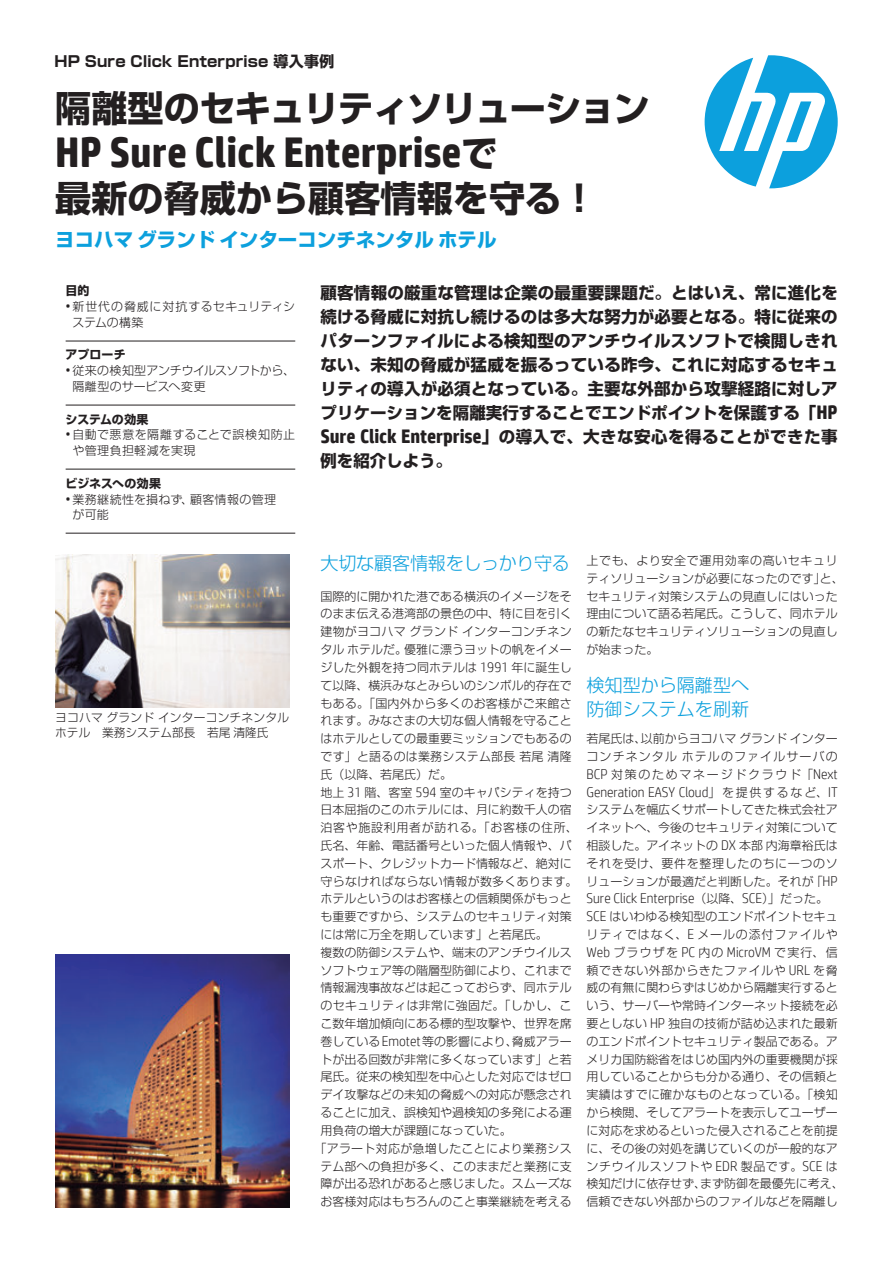
<style>
.page{position:relative;width:893px;height:1263px;background:#fff}
.page>*{position:absolute;margin:0;border:0;box-sizing:border-box;transform-origin:0 0}
.t1{font:700 42.9px "HP Simplified";color:#231f20;scale:.93 1}
.t2{font:700 36.15px "Shin Go Pro";letter-spacing:-.04em;color:#231f20}
.t3{font:700 36.15px "Shin Go Pro";color:#231f20}
.t4{font:700 19.65px "HP Simplified";letter-spacing:-.005em;color:#231f20;scale:.93 1}
.t5{font:700 19.5px "Shin Go Pro";color:#0ca0dd}
.小見出し{font:300 18px/24.5px "Shin Go Pro";color:#0ca0dd}
.t6{font:700 16.5px/24px "Shin Go Pro";letter-spacing:.01em;color:#231f20;text-align:justify}
.Docment_type_12_14{font:700 15px "Shin Go Pro";letter-spacing:.01em;color:#231f20}
.本文{font:300 14.25px "HP Simplified";color:#231f20;scale:.93 1}
.本文-2{font:300 12px/17.9px "Shin Go Pro";color:#231f20}
.本文-3{font:300 12px "Shin Go Pro";letter-spacing:.03em;color:#231f20}
.本文-4{font:300 12px "Shin Go Pro";letter-spacing:.045em;color:#231f20}
.本文-5{font:300 12px/17.9px "Shin Go Pro";letter-spacing:.055em;color:#231f20}
.本文-6{font:300 12px/17.9px "Shin Go Pro";letter-spacing:.095em;color:#231f20}
.本文-7{font:300 12px "Shin Go Pro";letter-spacing:.145em;color:#231f20}
.Sidebar_header{font:700 12px "Shin Go Pro";letter-spacing:-.005em;color:#231f20}
.本文-8{font:300 12px "Shin Go Pro";letter-spacing:.025em;color:#231f20}
.本文-9{font:300 12px "Shin Go Pro";letter-spacing:.075em;color:#231f20}
.本文-10{font:300 12px "Shin Go Pro";letter-spacing:.06em;color:#231f20}
.t7{font:300 11.7px/14.9px "Shin Go Pro";letter-spacing:.02em;color:#231f20}
.s1{font-family:"Shin Go Pro";font-size:36.15px}
.s2{font-family:"HP Simplified";font-size:14.25px}
</style>
<div class="page">
<hr style="left:66px;top:341px;width:229px;height:1px;background:#231f20">
<hr style="left:66px;top:405px;width:229px;height:1px;background:#231f20">
<hr style="left:66px;top:469px;width:229px;height:1px;background:#231f20">
<hr style="left:66px;top:533px;width:229px;height:1px;background:#231f20">
<img style="left:55px;top:554px;width:234px;height:154px">
<img style="left:55px;top:954px;width:234px;height:253px">
<svg style="left:705px;top:55px;width:133px;height:133px"></svg>
<p class="Docment_type_12_14" style="left:55px;top:50px;width:281px">HP Sure Click Enterprise 導入事例</p>
<p class="t2" style="left:55px;top:80px;width:596px">隔離型のセキュリティソリューション</p>
<p class="t1" style="left:55px;top:127px;width:477px">HP Sure Click Enterprise<span class="s1">で</span></p>
<p class="t3" style="left:55px;top:169px;width:544px">最新の脅威から顧客情報を守る!</p>
<p class="t5" style="left:55px;top:224px;width:443px">ヨコハマグランドインターコンチネンタルホテル</p>
<p class="Sidebar_header" style="left:66px;top:281px;width:25px">目的</p>
<p class="本文-10" style="left:72px;top:297px;width:224px">新世代の脅威に対抗するセキュリティシ</p>
<p class="本文" style="left:66px;top:298px;width:7px">•</p>
<p class="本文-2" style="left:72px;top:312px;width:73px">ステムの構築</p>
<p class="Sidebar_header" style="left:66px;top:345px;width:61px">アプローチ</p>
<p class="本文-2" style="left:72px;top:360px;width:224px">従来の検知型アンチウイルスソフトから、</p>
<p class="本文" style="left:66px;top:362px;width:7px">•</p>
<p class="本文-8" style="left:72px;top:377px;width:135px">隔離型のサービスへ変更</p>
<p class="Sidebar_header" style="left:66px;top:409px;width:84px">システムの効果</p>
<p class="本文-4" style="left:72px;top:425px;width:224px">自動で悪意を隔離することで誤検知防止</p>
<p class="本文" style="left:66px;top:426px;width:7px">•</p>
<p class="本文-3" style="left:72px;top:441px;width:125px">や管理負担軽減を実現</p>
<p class="Sidebar_header" style="left:66px;top:473px;width:97px">ビジネスへの効果</p>
<p class="本文-3" style="left:190px;top:489px;width:88px">顧客情報の管理</p>
<p class="本文-8" style="left:72px;top:489px;width:122px">業務継続性を損ねず、</p>
<p class="本文" style="left:66px;top:491px;width:7px">•</p>
<p class="本文-2" style="left:72px;top:504px;width:38px">が可能</p>
<p class="t7" style="left:55px;top:709px;width:235px">ヨコハマグランドインターコンチネンタルホテル　業務システム部長　若尾清隆氏</p>
<p class="t6" style="left:320px;top:279px;width:519px">顧客情報の厳重な管理は企業の最重要課題だ。とはいえ、常に進化を続ける脅威に対抗し続けるのは多大な努力が必要となる。特に従来のパターンファイルによる検知型のアンチウイルスソフトで検閲しきれない、未知の脅威が猛威を振るっている昨今、これに対応するセキュリティの導入が必須となっている。主要な外部から攻撃経路に対しア</p>
<p class="t4" style="left:816px;top:401px;width:24px">HP</p>
<p class="t6" style="left:482px;top:399px;width:357px;text-indent:-161px">プリケーションを隔離実行することでエンドポイントを保護する「<br>」の導入で、大きな安心を得ることができた事</p>
<p class="t4" style="left:320px;top:425px;width:175px">Sure Click Enterprise</p>
<p class="t6" style="left:321px;top:447px;width:133px">例を紹介しよう。</p>
<p class="小見出し" style="left:320px;top:549px;width:251px">大切な顧客情報をしっかり守る</p>
<p class="本文-2" style="left:320px;top:586px;width:253px;text-align:right">国際的に開かれた港である横浜のイメージをそのまま伝える港湾部の景色の中、特に目を引く建物がヨコハマグランドインターコンチネン優雅に漂うヨットの帆をイメー</p>
<p class="本文-2" style="left:320px;top:639px;width:88px">タルホテルだ。</p>
<p class="本文-2" style="left:320px;top:657px;width:253px">ジした外観を持つ同ホテルは<br>て以降、横浜みなとみらいのシンボル的存在でもある。「国内外から多くのお客様がご来館されます。みなさまの大切な個人情報を守ることはホテルとしての最重要ミッションでもあるのです」と語るのは業務システム部長若尾清隆氏（以降、若尾氏）だ。</p>
<p class="本文-2" style="left:440px;top:782px;width:134px">室のキャパシティを持つ</p>
<p class="本文-2" style="left:511px;top:657px;width:62px">年に誕生し</p>
<p class="本文" style="left:480px;top:659px;width:32px">1991</p>
<p class="本文-2" style="left:365px;top:782px;width:49px">階、客室</p>
<p class="本文-2" style="left:320px;top:782px;width:259px">地上<br>日本屈指のこのホテルには、月に約数千人の宿泊客や施設利用者が訪れる。「お客様の住所、氏名、年齢、電話番号といった個人情報や、パスポート、クレジットカード情報など、絶対に守らなければならない情報が数多くあります。ホテルというのはお客様との信頼関係がもっとも重要ですから、システムのセキュリティ対策には常に万全を期しています」と若尾氏。</p>
<p class="本文-2" style="left:320px;top:942px;width:253px;text-align:right">複数の防御システムや、端末のアンチウイルスソフトウェア等の階層型防御により、これまで情報漏洩事故などは起こっておらず、同ホテルのセキュリティは非常に強固だ。「しかし、ここ数年増加傾向にある標的型攻撃や、世界を席脅威アラー</p>
<p class="本文" style="left:347px;top:784px;width:17px">31</p>
<p class="本文" style="left:415px;top:784px;width:24px">594</p>
<p class="本文-2" style="left:320px;top:1031px;width:253px">巻している<span class="s2">Emotet</span>等の影響により、<br>トが出る回数が非常に多くなっています」と若尾氏。従来の検知型を中心とした対応ではゼロデイ攻撃などの未知の脅威への対応が懸念されることに加え、誤検知や過検知の多発による運用負荷の増大が課題になっていた。</p>
<p class="本文-2" style="left:315px;top:1138px;width:259px;text-align:center">「アラート対応が急増したことにより業務システム部への負担が多く、このままだと業務に支障が出る恐れがあると感じました。スムーズなお客様対応はもちろんのこと事業継続を考える</p>
<p class="本文-2" style="left:587px;top:550px;width:259px">上でも、より安全で運用効率の高いセキュリティソリューションが必要になったのですと」、セキュリティ対策システムの見直しにはいった理由について語る若尾氏。こうして、同ホテルの新たなセキュリティソリューションの見直しが始まった。</p>
<p class="小見出し" style="left:587px;top:670px;width:164px">検知型から隔離型へ防御システムを刷新</p>
<p class="本文-2" style="left:641px;top:728px;width:198px">以前からヨコハマグランドインター</p>
<p class="本文-6" style="left:587px;top:728px;width:253px">若尾氏は、<br>コンチネンタルホテルのファイルサーバの</p>
<p class="本文" style="left:813px;top:766px;width:28px">Next</p>
<p class="本文-7" style="left:611px;top:764px;width:204px">対策のためマネージドクラウド「</p>
<p class="本文" style="left:587px;top:766px;width:24px">BCP</p>
<p class="本文-7" style="left:708px;top:782px;width:121px">」を提供するなど、</p>
<p class="本文" style="left:587px;top:784px;width:132px">Generation EASY Cloud</p>
<p class="本文-2" style="left:587px;top:799px;width:253px;text-align:right">システムを幅広くサポートしてきた株式会社アイネットへ、今後のセキュリティ対策について本部内海章裕氏は</p>
<p class="本文" style="left:828px;top:784px;width:12px">IT</p>
<p class="本文-5" style="left:587px;top:835px;width:253px">相談した。アイネットの<br>それを受け、要件を整理したのちに一つのソ</p>
<p class="本文" style="left:823px;top:873px;width:18px">HP</p>
<p class="本文" style="left:721px;top:837px;width:18px">DX</p>
<p class="本文-2" style="left:811px;top:871px;width:13px">「</p>
<p class="本文-2" style="left:762px;top:871px;width:67px;text-indent:-176px">リューションが最適だと判断した。それが）」だった。</p>
<p class="本文-2" style="left:694px;top:888px;width:49px">（以降、</p>
<p class="本文" style="left:587px;top:890px;width:117px">Sure Click Enterprise</p>
<p class="本文-2" style="left:610px;top:906px;width:230px">はいわゆる検知型のエンドポイントセキュ</p>
<p class="本文" style="left:742px;top:890px;width:23px">SCE</p>
<p class="本文" style="left:587px;top:908px;width:23px">SCE</p>
<p class="本文-9" style="left:587px;top:924px;width:102px">リティではなく、</p>
<p class="本文-9" style="left:697px;top:924px;width:142px">メールの添付ファイルや</p>
<p class="本文" style="left:687px;top:926px;width:9px">E</p>
<p class="本文-2" style="left:613px;top:942px;width:66px">ブラウザを</p>
<p class="本文-2" style="left:774px;top:942px;width:65px">で実行、信</p>
<p class="本文" style="left:587px;top:944px;width:27px">Web</p>
<p class="本文-2" style="left:698px;top:942px;width:27px">内の</p>
<p class="本文" style="left:681px;top:944px;width:16px">PC</p>
<p class="本文" style="left:727px;top:944px;width:49px">MicroVM</p>
<p class="本文-2" style="left:813px;top:960px;width:26px">を脅</p>
<p class="本文-4" style="left:587px;top:960px;width:201px">頼できない外部からきたファイルや</p>
<p class="本文-2" style="left:587px;top:977px;width:253px">威の有無に関わらずはじめから隔離実行すると</p>
<p class="本文-2" style="left:587px;top:995px;width:253px">いう、サーバーや常時インターネット接続を必</p>
<p class="本文-2" style="left:668px;top:1013px;width:171px">独自の技術が詰め込まれた最新</p>
<p class="本文" style="left:789px;top:962px;width:24px">URL</p>
<p class="本文-2" style="left:587px;top:1013px;width:62px">要としない</p>
<p class="本文-2" style="left:587px;top:1031px;width:253px">のエンドポイントセキュリティ製品である。ア</p>
<p class="本文-2" style="left:587px;top:1049px;width:253px">メリカ国防総省をはじめ国内外の重要機関が採</p>
<p class="本文-2" style="left:587px;top:1066px;width:253px">用していることからも分かる通り、その信頼と</p>
<p class="本文-3" style="left:587px;top:1085px;width:253px">実績はすでに確かなものとなっている。「検知</p>
<p class="本文-2" style="left:587px;top:1102px;width:253px">から検閲、そしてアラートを表示してユーザー</p>
<p class="本文-2" style="left:587px;top:1120px;width:253px">に対応を求めるといった侵入されることを前提</p>
<p class="本文-2" style="left:587px;top:1138px;width:253px">に、その後の対処を講じていくのが一般的なア</p>
<p class="本文-2" style="left:826px;top:1155px;width:13px">は</p>
<p class="本文" style="left:650px;top:1015px;width:18px">HP</p>
<p class="本文-2" style="left:741px;top:1155px;width:63px">製品です。</p>
<p class="本文-2" style="left:700px;top:1155px;width:145px;text-indent:-114px">ンチウイルスソフトや<br>まず防御を最優先に考え、</p>
<p class="本文" style="left:803px;top:1157px;width:23px">SCE</p>
<p class="本文" style="left:716px;top:1157px;width:25px">EDR</p>
<p class="本文-2" style="left:587px;top:1173px;width:253px">検知だけに依存せず、<br>信頼できない外部からのファイルなどを隔離し</p>
</div>
